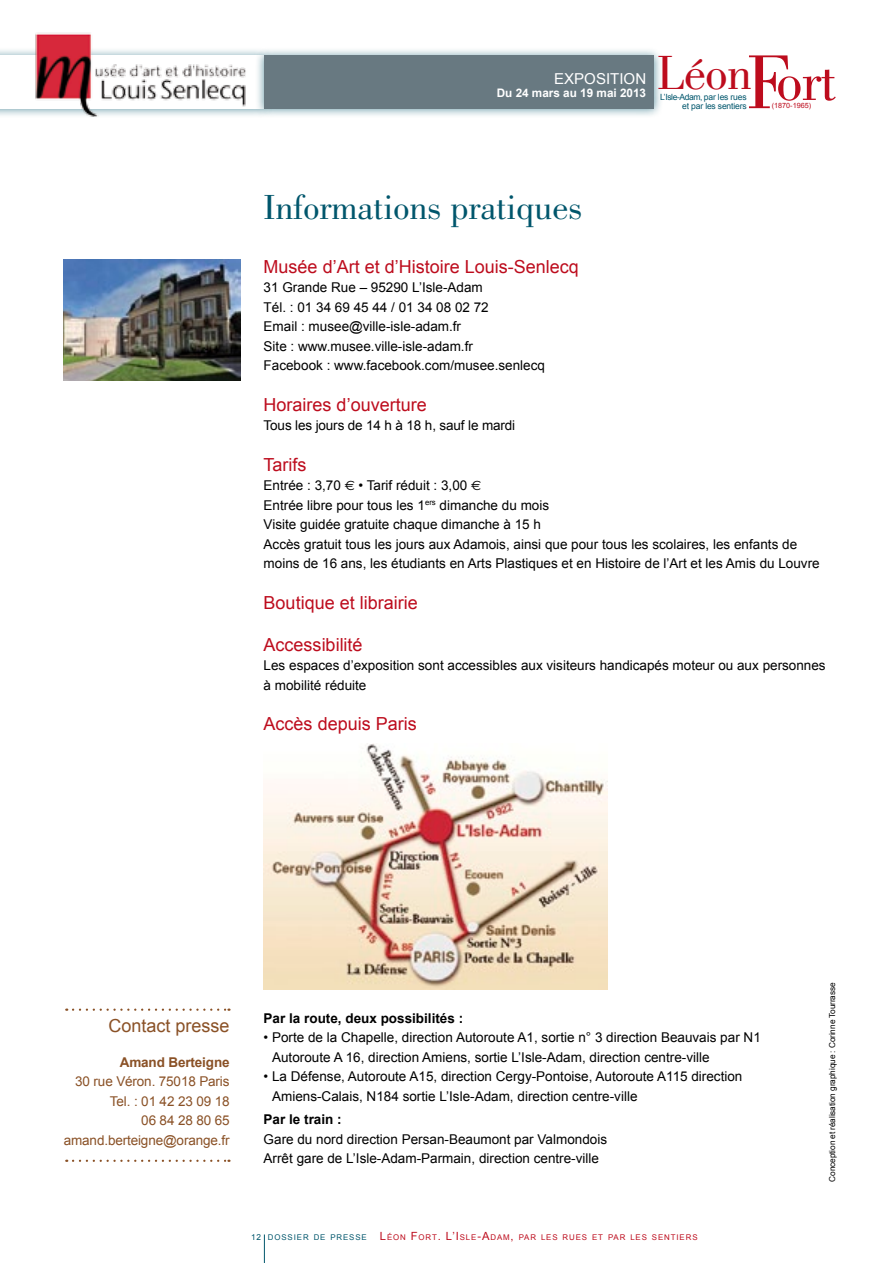
<style>
.page{position:relative;width:893px;height:1263px;background:#fff}
.page>*{position:absolute;margin:0;border:0;box-sizing:border-box;transform-origin:0 0}
.t1{font:49.65px "Bodoni";color:#bd0c1d}
.t2{font:36px "Bodoni";color:#00566c}
.t3{font:18px "Arial";color:#bd0c1d}
.t4{font:18px "Arial";color:#8a5126}
.t5{font:15px "Arial";color:#fff}
.t6{font:13.5px/19.5px "Arial";color:#000}
.t7{font:13.5px/19.5px "Arial";letter-spacing:-.01em;color:#8a5126;text-align:right}
.t8{font:700 13.5px "Arial";color:#000}
.t9{font:700 13.5px "Arial";letter-spacing:-.01em;color:#8a5126}
.t10{font:8.55px/8.6px "Arial";letter-spacing:-.02em;color:#00566c;text-align:right}
.t11{font:8.25px "Arial";letter-spacing:-.01em;color:#000}
.t12{font:8.25px "Arial";color:#00566c}
.t13{font:7.8px "Arial";letter-spacing:.115em;color:#bd0c1d}
.t14{font:7.2px "Arial";color:#bd0c1d}
.s1{font-size:78.9px}
.s2{font-size:58.05px}
.s3{font-family:"Euro Sans"}
.s4{color:#00566c}
.s5{font-size:11.25px}
</style>
<div class="page">
<img style="left:264px;top:743px;width:344px;height:246px">
<img style="left:64px;top:259px;width:177px;height:122px">
<svg style="left:73px;top:1008px;width:156px;height:3px"></svg>
<svg style="left:73px;top:1160px;width:156px;height:2px"></svg>
<svg style="left:264px;top:1234px;width:1px;height:29px"></svg>
<div style="left:255px;top:46px;width:408px;height:72px;background:#00566c;opacity:.6"></div>
<div style="left:264px;top:55px;width:390px;height:53px;background:#687981"></div>
<img style="left:17px;top:32px;width:245px;height:86px">
<h1 class="t1" style="left:657px;top:45px;width:181px">Léon<span class="s1">F</span><span class="s2">ort</span></h1>
<p class="t5" style="left:554px;top:70px;width:94px">EXPOSITION</p>
<p class="t10" style="left:497px;top:93px;width:251px"><sup>Du</sup> <sup>24</sup> <sup>mars</sup> <sup>au</sup> <sup>19</sup> <sup>mai</sup> <sup>2013</sup> L’Isle-Adam, par les rues et par les sentiers</p>
<p class="t14" style="left:772px;top:102px;width:41px">(1870-1965)</p>
<h2 class="t2" style="left:264px;top:187px;width:320px">Informations pratiques</h2>
<h3 class="t3" style="left:264px;top:256px;width:317px">Musée d’Art et d’Histoire Louis-Senlecq</h3>
<p class="t6" style="left:264px;top:277px;width:283px">31 Grande Rue – 95290 L’Isle-Adam<br>Tél. : 01 34 69 45 44 / 01 34 08 02 72<br>Email : musee@ville-isle-adam.fr<br>Site : www.musee.ville-isle-adam.fr<br>Facebook : www.facebook.com/musee.senlecq</p>
<h3 class="t3" style="left:264px;top:394px;width:165px">Horaires d’ouverture</h3>
<p class="t6" style="left:264px;top:415px;width:253px">Tous les jours de 14 h à 18 h, sauf le mardi</p>
<h3 class="t3" style="left:264px;top:454px;width:45px">Tarifs</h3>
<p class="t6" style="left:264px;top:475px;width:558px">Entrée : 3,70 <span class="s3">€</span> • Tarif réduit : 3,00 <span class="s3">€<br></span>Entrée libre pour tous les 1<sup>ers</sup> dimanche du mois<br>Visite guidée gratuite chaque dimanche à 15 h<br>Accès gratuit tous les jours aux Adamois, ainsi que pour tous les scolaires, les enfants de moins de 16 ans, les étudiants en Arts Plastiques et en Histoire de l’Art et les Amis du Louvre</p>
<h3 class="t3" style="left:264px;top:592px;width:156px">Boutique et librairie</h3>
<h3 class="t3" style="left:264px;top:634px;width:101px">Accessibilité</h3>
<p class="t6" style="left:264px;top:655px;width:564px">Les espaces d’exposition sont accessibles aux visiteurs handicapés moteur ou aux personnes à mobilité réduite</p>
<h3 class="t3" style="left:264px;top:714px;width:155px">Accès depuis Paris</h3>
<h3 class="t4" style="left:109px;top:1016px;width:123px">Contact presse</h3>
<p class="t9" style="left:120px;top:1054px;width:111px">Amand Berteigne</p>
<p class="t7" style="left:64px;top:1071px;width:167px">30 rue Véron. 75018 Paris<br>Tel. : 01 42 23 09 18<br>06 84 28 80 65 amand.berteigne@orange.fr</p>
<p class="t8" style="left:264px;top:1010px;width:201px">Par la route, deux possibilités :</p>
<p class="t6" style="left:272px;top:1027px;width:490px;text-indent:-8px">• Porte de la Chapelle, direction Autoroute A1, sortie n° 3 direction Beauvais par N 1<br>Autoroute A 16, direction Amiens, sortie L’Isle-Adam, direction centre-ville</p>
<p class="t6" style="left:272px;top:1066px;width:472px;text-indent:-8px">• La Défense, Autoroute A15, direction Cergy-Pontoise, Autoroute A115 direction<br>Amiens-Calais, N 184 sortie L’Isle-Adam, direction centre-ville</p>
<p class="t8" style="left:264px;top:1112px;width:80px">Par le train :</p>
<p class="t6" style="left:264px;top:1129px;width:345px">Gare du nord direction Persan-Beaumont par Valmondois<br>Arrêt gare de L’Isle-Adam-Parmain, direction centre-ville</p>
<p class="t13" style="left:268px;top:1233px;width:431px"><span class="s4">DOSSIER DE PRESSE</span> <span class="s5">L</span>ÉON <span class="s5">F</span>ORT<span class="s5">. L’I</span> SLE<span class="s5">-A</span>DAM<span class="s5">,</span> PAR LES RUES ET PAR LES SENTIERS</p>
<p class="t12" style="left:251px;top:1232px;width:11px">12</p>
<p class="t11" style="left:828px;top:1182px;width:201px;rotate:-90deg">Conception et réalisation graphique : Corinne Tourrasse</p>
</div>
